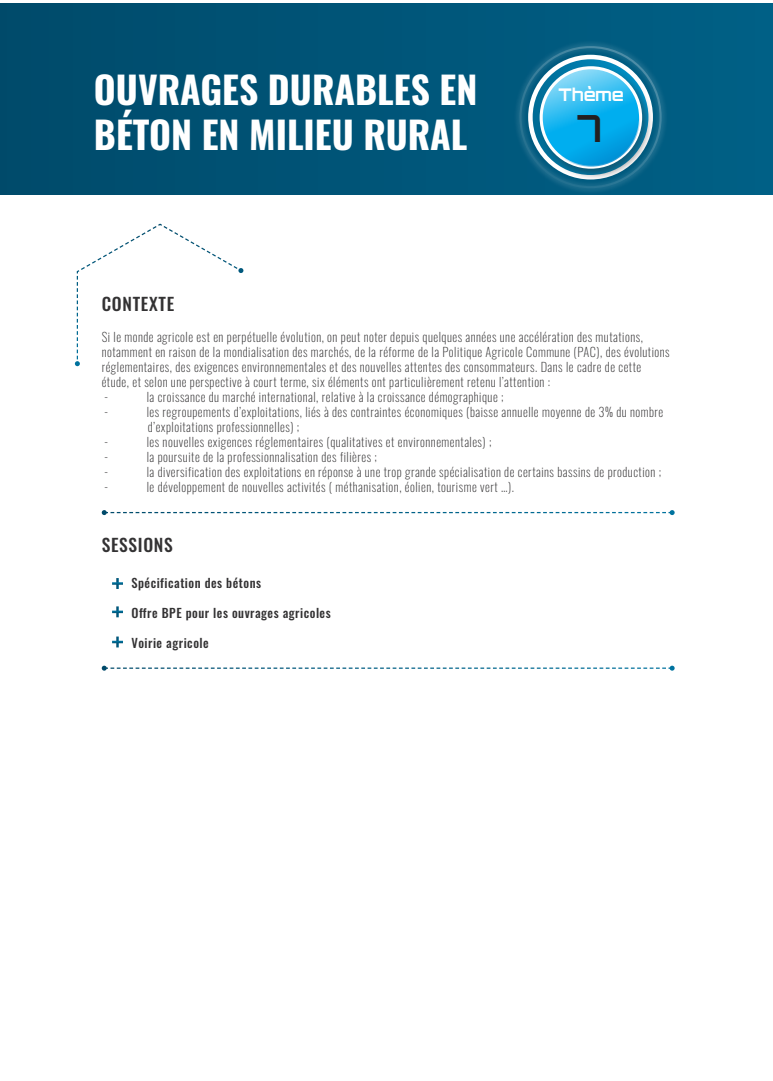
<style>
.page{position:relative;width:773px;height:1081px;background:#fff}
.page>*{position:absolute;margin:0;border:0;box-sizing:border-box;transform-origin:0 0}
.t1{font:700 37.5px/45px "Oswald";color:#fff}
.t2{font:700 37.5px "Orbitron";color:#231f20}
.t3{font:500 17.5px "Oswald";letter-spacing:.04em;color:#333233}
.t4{font:700 17.5px "Orbitron";letter-spacing:.01em;color:#fff}
.t5{font:200 12.5px/15px "Oswald";letter-spacing:.04em;color:#333233}
.t6{font:500 12.5px "Oswald";letter-spacing:.04em;color:#333233}
</style>
<div class="page">
<div style="left:0;top:4px;width:772px;height:191px;background:linear-gradient(to right,#004a6b,#006086)"></div>
<svg style="left:112px;top:606px;width:11px;height:11px"></svg>
<svg style="left:112px;top:636px;width:11px;height:11px"></svg>
<svg style="left:75px;top:223px;width:168px;height:143px"></svg>
<svg style="left:102px;top:510px;width:572px;height:5px"></svg>
<svg style="left:112px;top:578px;width:11px;height:11px"></svg>
<svg style="left:102px;top:666px;width:572px;height:5px"></svg>
<div style="left:513px;top:40px;width:154px;height:155px;background:#fff;opacity:.75"></div>
<h1 class="t1" style="left:94px;top:70px;width:385px">OUVRAGES DURABLES EN<br>BÉTON EN MILIEU RURAL</h1>
<h2 class="t4" style="left:558px;top:84px;width:67px">Thème</h2>
<h1 class="t2" style="left:577px;top:104px;width:26px">7</h1>
<h2 class="t3" style="left:102px;top:295px;width:74px">CONTEXTE</h2>
<p class="t5" style="left:102px;top:328px;width:569px">Si le monde agricole est en perpétuelle évolution, on peut noter depuis quelques années une accélération des mutations, notamment en raison de la mondialisation des marchés, de la réforme de la Politique Agricole Commune (PAC), des évolutions réglementaires, des exigences environnementales et des nouvelles attentes des consommateurs. Dans le cadre de cette étude, et selon une perspective à court terme, six éléments ont particulièrement retenu l’attention :<br>-</p>
<p class="t5" style="left:147px;top:388px;width:358px">la croissance du marché international, relative à la croissance démographique ;</p>
<p class="t5" style="left:105px;top:403px;width:5px">-</p>
<p class="t5" style="left:147px;top:403px;width:518px">les regroupements d’exploitations, liés à des contraintes économiques (baisse annuelle moyenne de 3% du nombre d’exploitations professionnelles) ;</p>
<p class="t5" style="left:105px;top:433px;width:5px">-</p>
<p class="t5" style="left:147px;top:433px;width:346px">les nouvelles exigences réglementaires (qualitatives et environnementales) ;</p>
<p class="t5" style="left:105px;top:448px;width:5px">-</p>
<p class="t5" style="left:147px;top:448px;width:232px">la poursuite de la professionnalisation des filières ;</p>
<p class="t5" style="left:105px;top:463px;width:5px">-</p>
<p class="t5" style="left:147px;top:463px;width:516px">la diversification des exploitations en réponse à une trop grande spécialisation de certains bassins de production ;</p>
<p class="t5" style="left:105px;top:478px;width:5px">-</p>
<p class="t5" style="left:147px;top:478px;width:368px">le développement de nouvelles activités ( méthanisation, éolien, tourisme vert …).</p>
<h2 class="t3" style="left:102px;top:536px;width:73px">SESSIONS</h2>
<p class="t6" style="left:131px;top:576px;width:131px">Spécification des bétons</p>
<p class="t6" style="left:131px;top:606px;width:201px">Offre BPE pour les ouvrages agricoles</p>
<p class="t6" style="left:131px;top:636px;width:79px">Voirie agricole</p>
</div>
